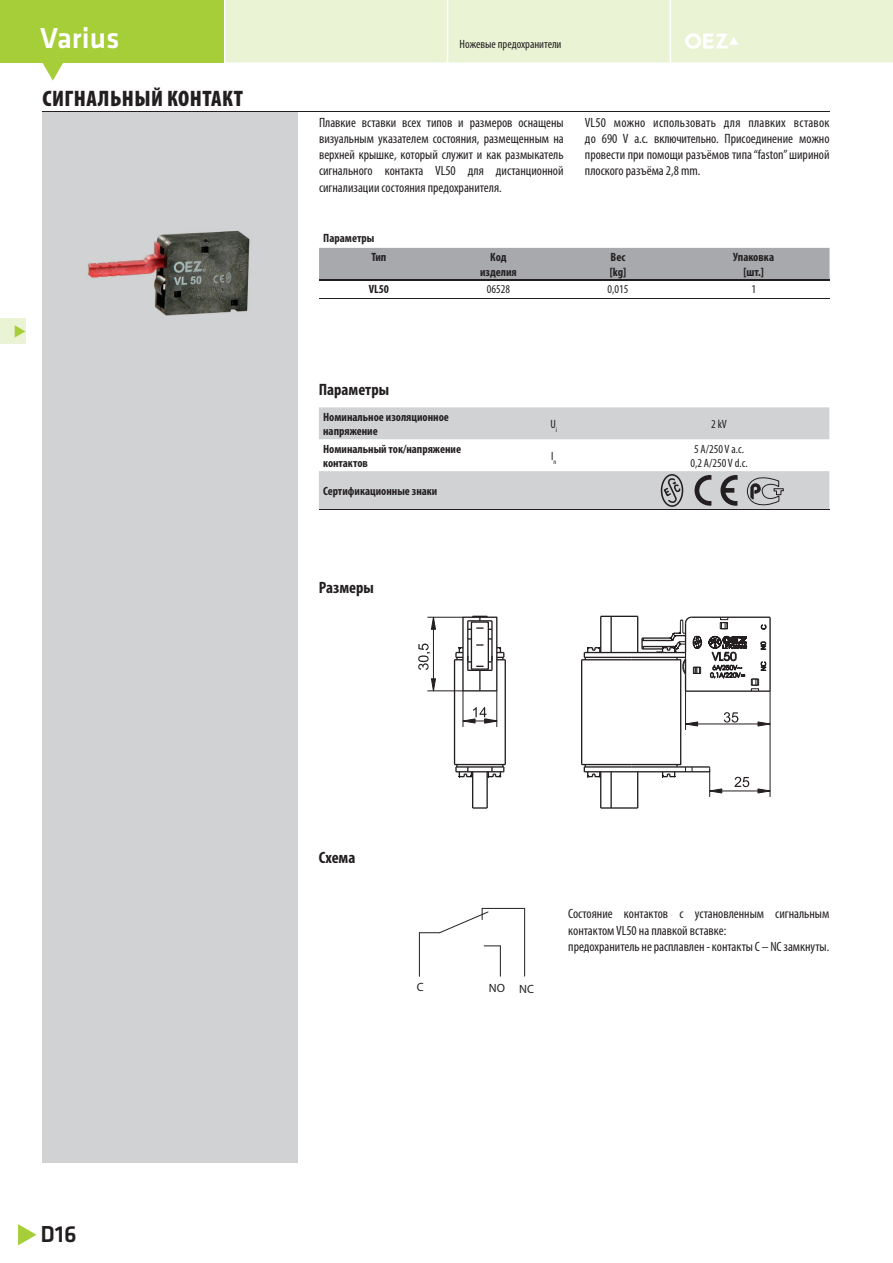
<style>
.page{position:relative;width:893px;height:1263px;background:#fff}
.page>*{position:absolute;margin:0;border:0;box-sizing:border-box;transform-origin:0 0}
.t1{font:500 30px "Klavika";color:#fff}
.t2{font:500 24px "Klavika";color:#231f20}
.t3{font:900 condensed 22.5px "Myriad Pro";letter-spacing:.02em;color:#231f20}
.t4{font:700 condensed 16.5px "Myriad Pro";color:#231f20}
.t5{font:condensed 13.5px/16.2px "Myriad Pro";color:#231f20;text-align:justify}
.t6{font:700 condensed 12px/14.4px "Myriad Pro";color:#231f20}
.t7{font:condensed 12px/14.4px "Myriad Pro";color:#231f20;text-align:center}
.t8{font:12px "Arial CE";color:#231f20}
</style>
<div class="page">
<svg style="left:18px;top:1224px;width:18px;height:21px"></svg>
<div style="left:0;top:319px;width:25px;height:25px;background:#eaf3d4"></div>
<svg style="left:15px;top:325px;width:10px;height:13px"></svg>
<div style="left:0;top:0;width:224px;height:62px;background:#a6ce39"></div>
<svg style="left:42px;top:62px;width:21px;height:19px"></svg>
<div style="left:225px;top:0;width:667px;height:62px;background:#eaf3d4"></div>
<div style="left:42px;top:111px;width:255px;height:1052px;background:#d1d2d4"></div>
<hr style="left:42px;top:111px;width:787px;height:1px;background:#231f20">
<svg style="left:319px;top:407px;width:510px;height:102px;fill:#d1d2d4"></svg>
<hr style="left:319px;top:509px;width:510px;height:1px;background:#231f20">
<div style="left:319px;top:248px;width:510px;height:31px;background:#a8a9ad"></div>
<hr style="left:319px;top:299px;width:510px;height:1px;background:#231f20">
<hr style="left:319px;top:279px;width:510px;height:2px;background:#231f20">
<div style="left:462px;top:617px;width:35px;height:75px;border:1px solid #231f20"></div>
<hr style="left:468px;top:620px;width:24px;height:2px;background:#231f20">
<hr style="left:467px;top:621px;width:1px;height:49px;background:#231f20">
<hr style="left:491px;top:621px;width:1px;height:49px;background:#231f20">
<div style="left:471px;top:621px;width:18px;height:49px;border:1px solid #231f20"></div>
<svg style="left:468px;top:627px;width:24px;height:3px"></svg>
<div style="left:630px;top:659px;width:51px;height:106px;border:1px solid #231f20"></div>
<hr style="left:581px;top:764px;width:50px;height:1px;background:#231f20">
<hr style="left:581px;top:660px;width:1px;height:105px;background:#231f20">
<hr style="left:581px;top:659px;width:50px;height:1px;background:#231f20">
<hr style="left:631px;top:657px;width:47px;height:1px;background:#231f20">
<hr style="left:584px;top:657px;width:47px;height:1px;background:#231f20">
<hr style="left:631px;top:766px;width:47px;height:2px;background:#231f20">
<hr style="left:584px;top:766px;width:47px;height:2px;background:#231f20">
<hr style="left:584px;top:652px;width:94px;height:1px;background:#231f20">
<hr style="left:584px;top:771px;width:94px;height:1px;background:#231f20">
<svg style="left:661px;top:765px;width:16px;height:13px"></svg>
<hr style="left:504px;top:660px;width:2px;height:105px;background:#231f20">
<hr style="left:454px;top:660px;width:1px;height:105px;background:#231f20">
<hr style="left:454px;top:764px;width:51px;height:1px;background:#231f20">
<hr style="left:456px;top:771px;width:48px;height:1px;background:#231f20">
<hr style="left:456px;top:766px;width:48px;height:2px;background:#231f20">
<svg style="left:583px;top:647px;width:18px;height:13px"></svg>
<svg style="left:583px;top:765px;width:18px;height:13px"></svg>
<svg style="left:641px;top:616px;width:129px;height:76px"></svg>
<hr style="left:678px;top:771px;width:31px;height:1px;background:#231f20">
<hr style="left:678px;top:766px;width:31px;height:2px;background:#231f20">
<hr style="left:600px;top:616px;width:37px;height:1px;background:#231f20">
<hr style="left:637px;top:616px;width:1px;height:37px;background:#231f20">
<hr style="left:610px;top:616px;width:1px;height:37px;background:#231f20">
<hr style="left:600px;top:616px;width:1px;height:37px;background:#231f20">
<hr style="left:600px;top:807px;width:37px;height:2px;background:#231f20">
<hr style="left:600px;top:772px;width:1px;height:36px;background:#231f20">
<hr style="left:610px;top:772px;width:1px;height:36px;background:#231f20">
<hr style="left:637px;top:772px;width:1px;height:36px;background:#231f20">
<svg style="left:472px;top:616px;width:16px;height:5px"></svg>
<hr style="left:486px;top:772px;width:2px;height:36px;background:#231f20">
<hr style="left:472px;top:772px;width:1px;height:36px;background:#231f20">
<svg style="left:472px;top:807px;width:15px;height:2px"></svg>
<svg style="left:487px;top:765px;width:17px;height:13px"></svg>
<svg style="left:455px;top:765px;width:18px;height:13px"></svg>
<hr style="left:685px;top:691px;width:1px;height:39px;background:#231f20">
<hr style="left:697px;top:724px;width:61px;height:1px;background:#231f20">
<svg style="left:679px;top:721px;width:19px;height:6px"></svg>
<svg style="left:756px;top:721px;width:15px;height:6px"></svg>
<hr style="left:427px;top:617px;width:36px;height:1px;background:#231f20">
<hr style="left:427px;top:691px;width:36px;height:1px;background:#231f20">
<hr style="left:433px;top:629px;width:1px;height:50px;background:#231f20">
<svg style="left:430px;top:616px;width:6px;height:14px"></svg>
<svg style="left:430px;top:678px;width:6px;height:14px"></svg>
<hr style="left:462px;top:691px;width:1px;height:36px;background:#231f20">
<hr style="left:496px;top:691px;width:1px;height:36px;background:#231f20">
<svg style="left:454px;top:638px;width:51px;height:53px"></svg>
<hr style="left:769px;top:691px;width:1px;height:106px;background:#231f20">
<hr style="left:721px;top:791px;width:37px;height:1px;background:#231f20">
<svg style="left:703px;top:767px;width:20px;height:30px"></svg>
<svg style="left:756px;top:788px;width:15px;height:6px"></svg>
<svg style="left:418px;top:644px;width:12px;height:26px"></svg>
<svg style="left:462px;top:707px;width:43px;height:18px"></svg>
<svg style="left:723px;top:712px;width:15px;height:11px"></svg>
<svg style="left:734px;top:777px;width:15px;height:10px"></svg>
<hr style="left:419px;top:933px;width:1px;height:43px;background:#231f20">
<hr style="left:500px;top:946px;width:1px;height:30px;background:#231f20">
<svg style="left:484px;top:945px;width:16px;height:1px"></svg>
<hr style="left:482px;top:908px;width:42px;height:1px;background:#231f20">
<svg style="left:419px;top:908px;width:70px;height:26px"></svg>
<hr style="left:524px;top:908px;width:1px;height:68px;background:#231f20">
<img style="left:87px;top:230px;width:163px;height:86px">
<svg style="left:720px;top:475px;width:17px;height:31px"></svg>
<svg style="left:694px;top:475px;width:17px;height:31px"></svg>
<div style="left:660px;top:474px;width:23px;height:33px;border:2px solid #231f20;border-radius:50%"></div>
<svg style="left:662px;top:478px;width:18px;height:26px"></svg>
<svg style="left:746px;top:474px;width:37px;height:35px"></svg>
<h1 class="t1" style="left:40px;top:20px;width:81px">Varius</h1>
<h3 class="t3" style="left:43px;top:85px;width:202px">СИГНАЛЬНЫЙ КОНТАКТ</h3>
<p class="t7" style="left:459px;top:38px;width:103px">Ножевые предохранители</p>
<p class="t5" style="left:319px;top:115px;width:246px">Плавкие вставки всех типов и размеров оснащены визуальным указателем состояния, размещенным на верхней крышке, который служит и как размыкатель сигнального контакта VL50 для дистанционной сигнализации состояния предохранителя.</p>
<p class="t5" style="left:585px;top:115px;width:246px">VL50 можно использовать для плавких вставок до 690 V a.c. включительно. Присоединение можно провести при помощи разъёмов типа “faston” шириной плоского разъёма 2,8 mm.</p>
<p class="t6" style="left:371px;top:229px;width:16px;line-height:19.2px;text-indent:-48px">Параметры<br>Тип</p>
<p class="t6" style="left:480px;top:251px;width:38px;text-align:center">Код изделия</p>
<p class="t6" style="left:609px;top:251px;width:18px">Вес [kg]</p>
<p class="t6" style="left:733px;top:251px;width:42px;text-align:center">Упаковка [шт.]</p>
<p class="t6" style="left:369px;top:283px;width:22px">VL50</p>
<p class="t7" style="left:487px;top:283px;width:25px">06528</p>
<p class="t7" style="left:607px;top:283px;width:22px">0,015</p>
<p class="t7" style="left:751px;top:283px;width:6px">1</p>
<p class="t4" style="left:319px;top:383px;width:72px">Параметры</p>
<p class="t6" style="left:323px;top:410px;width:127px">Номинальное изоляционное напряжение</p>
<p class="t7" style="left:550px;top:417px;width:8px">U<sub>i</sub></p>
<p class="t7" style="left:711px;top:417px;width:17px">2 kV</p>
<p class="t6" style="left:323px;top:442px;width:139px">Номинальный ток/напряжение контактов</p>
<p class="t7" style="left:551px;top:449px;width:7px">I<sub>n</sub></p>
<p class="t7" style="left:690px;top:442px;width:59px">5 A/250 V a.c.<br>0,2 A/250 V d.c.</p>
<p class="t6" style="left:323px;top:484px;width:116px">Сертификационные знаки</p>
<p class="t4" style="left:319px;top:581px;width:56px">Размеры</p>
<h2 class="t2" style="left:40px;top:1220px;width:38px">D16</h2>
<p class="t4" style="left:319px;top:851px;width:38px">Схема</p>
<p class="t8" style="left:416px;top:981px;width:8px">C</p>
<p class="t8" style="left:489px;top:982px;width:47px">NO NC</p>
<p class="t5" style="left:568px;top:907px;width:262px;text-align:left">Состояние контактов с установленным сигнальным контактом VL50 на плавкой вставке:<br>предохранитель не расплавлен - контакты C – NC замкнуты.</p>
</div>
